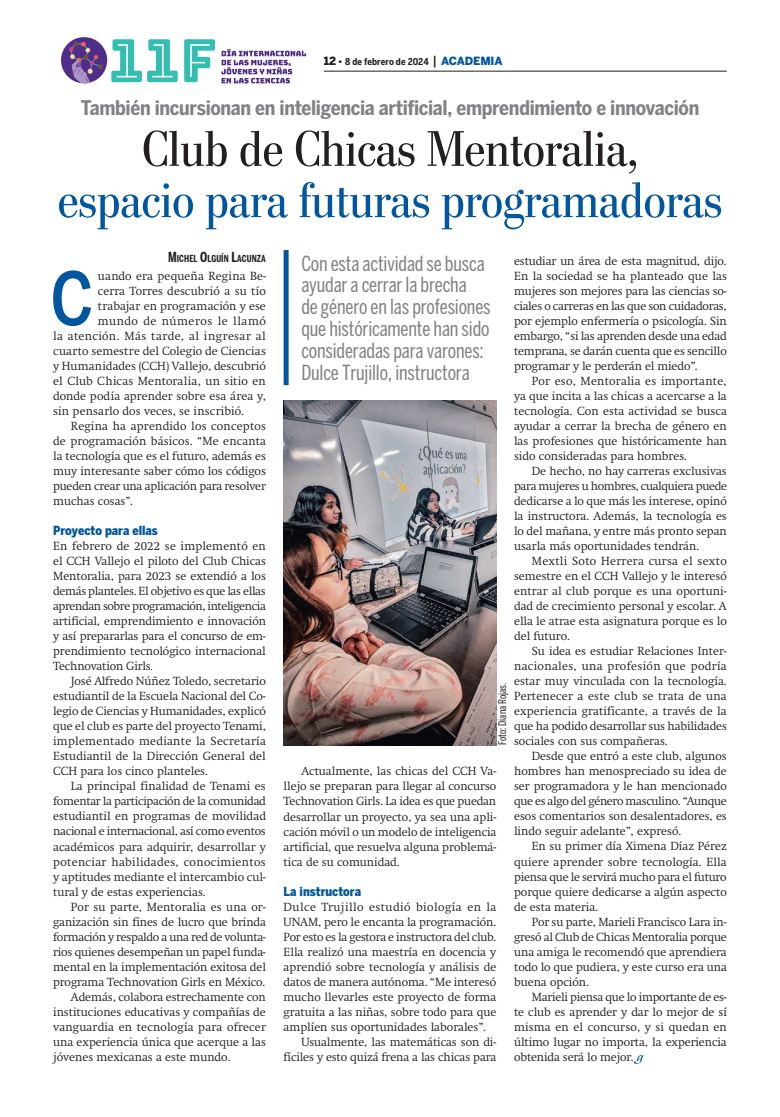
<style>
.page{position:relative;width:780px;height:1117px;background:#fff}
.page>*{position:absolute;margin:0;border:0;box-sizing:border-box;transform-origin:0 0}
.t1{font:500 72.38px "Benton Sans Cond";color:#01579f}
.t2{font:50px "Stilson";color:#01579f}
.t3{font:50px "Stilson";color:#231f20}
.t4{font:20.62px/21.9px "Benton Sans Comp";letter-spacing:-.01em;color:#808285}
.t5{font:700 20px "Benton Sans Cond";letter-spacing:-.015em;color:#808285}
.t6{font:900 12.5px "Benton Sans Cond";color:#01579f}
.t7{font:300 11.62px/15px "Swift";color:#231f20;text-align:justify}
.t8{font:300 11.62px "Swift";letter-spacing:.04em;color:#231f20}
.t9{font:300 11.62px "Swift";letter-spacing:-.025em;color:#231f20}
.t10{font:300 11.62px "Swift";letter-spacing:.02em;color:#231f20}
.t11{font:10.62px "Benton Sans Comp";color:#231f20}
.t12{font:700 9.62px "Benton Sans Comp";letter-spacing:.01em;color:#231f20}
.t13{font:700 9.38px "Benton Sans Cond";letter-spacing:.01em;color:#231f20}
.s1{font-family:"Benton Sans";font-weight:900;font-size:11.25px}
.s2{font-family:"Benton Sans";font-weight:900}
.s3{font-weight:500;font-size:12.5px}
.s4{font-family:"Benton Sans";font-weight:900;font-size:11.25px;color:#01579f}
.s5{font-size:13.75px}
.s6{font-style:italic}
</style>
<div class="page">
<hr style="left:53px;top:71px;width:673px;height:1px;background:#231f20">
<div style="left:283px;top:250px;width:5px;height:135px;background:#01579f"></div>
<svg style="left:633px;top:1055px;width:11px;height:8px"></svg>
<img style="left:283px;top:400px;width:213px;height:345px">
<svg style="left:53px;top:37px;width:271px;height:47px"></svg>
<p class="t13" style="left:324px;top:56px;width:180px"><span class="s1">12</span> <span class="s2">•</span> 8 de febrero de 2024 <span class="s3">|</span> <span class="s4">ACADEMIA</span></p>
<h3 class="t5" style="left:81px;top:96px;width:620px">También incursionan en inteligencia artificial, emprendimiento e innovación</h3>
<h2 class="t3" style="left:142px;top:119px;width:497px">Club de Chicas Mentoralia,</h2>
<h2 class="t2" style="left:58px;top:171px;width:666px">espacio para futuras programadoras</h2>
<h3 class="t4" style="left:301px;top:252px;width:191px">Con esta actividad se busca ayudar a cerrar la brecha<br>de género en las profesiones que históricamente han sido consideradas para varones:<br>Dulce Trujillo, instructora</h3>
<p class="t12" style="left:168px;top:253px;width:99px"><span class="s5">M</span>ICHEL <span class="s5">O</span>LGUÍN <span class="s5">L</span>ACUNZA</p>
<p class="t7" style="left:514px;top:253px;width:214px">estudiar un área de esta magnitud, dijo.<br>En la sociedad se ha planteado que las mujeres son mejores para las ciencias so&shy;ciales o carreras en las que son cuidadoras, por ejemplo enfermería o psicología. Sin embargo, “si las aprenden desde una edad temprana, se darán cuenta que es sencillo programar y le perderán el miedo”.</p>
<p class="t7" style="left:514px;top:373px;width:214px;text-indent:18px">Por eso, Mentoralia es importante, ya que incita a las chicas a acercarse a la tecnología. Con esta actividad se busca ayudar a cerrar la brecha de género en las profesiones que históricamente han sido consideradas para hombres.</p>
<p class="t7" style="left:514px;top:463px;width:214px;text-indent:18px">De hecho, no hay carreras exclusivas para mujeres u hombres, cualquiera puede dedicarse a lo que más les interese, opinó la instructora. Además, la tecnología es lo del mañana, y entre más pronto sepan usarla más oportunidades tendrán.</p>
<p class="t7" style="left:514px;top:553px;width:214px;text-indent:18px">Mextli Soto Herrera cursa el sexto semestre en el CCH Vallejo y le interesó entrar al club porque es una oportuni&shy;dad de crecimiento personal y escolar. A ella le atrae esta asignatura porque es lo del futuro.</p>
<p class="t7" style="left:514px;top:643px;width:214px;text-indent:18px">Su idea es estudiar Relaciones Inter&shy;nacionales, una profesión que podría estar muy vinculada con la tecnología.<br>Pertenecer a este club se trata de una experiencia gratificante, a través de la que ha podido desarrollar sus habilidades sociales con sus compañeras.</p>
<p class="t7" style="left:514px;top:748px;width:214px;text-indent:18px">Desde que entró a este club, algunos hombres han menospreciado su idea de ser programadora y le han mencionado que es algo del género masculino. “Aunque esos comentarios son desalentadores, es lindo seguir adelante”, expresó.</p>
<p class="t7" style="left:514px;top:838px;width:214px;text-indent:18px">En su primer día Ximena Díaz Pérez quiere aprender sobre tecnología. Ella piensa que le servirá mucho para el futuro porque quiere dedicarse a algún aspecto de esta materia.</p>
<p class="t7" style="left:514px;top:913px;width:214px;text-indent:18px">Por su parte, Marieli Francisco Lara in&shy;gresó al Club de Chicas Mentoralia porque una amiga le recomendó que aprendiera todo lo que pudiera, y este curso era una buena opción.</p>
<p class="t7" style="left:514px;top:988px;width:214px;text-indent:18px">Marieli piensa que lo importante de es&shy;te club es aprender y dar lo mejor de sí misma en el concurso, y si quedan en último lugar no importa, la experiencia obtenida será lo mejor.</p>
<h1 class="t1" style="left:50px;top:256px;width:45px">C</h1>
<p class="t7" style="left:98px;top:268px;width:169px">uando era pequeña Regina Be-</p>
<p class="t7" style="left:98px;top:283px;width:169px">cerra Torres descubrió a su tío</p>
<p class="t7" style="left:98px;top:298px;width:169px">trabajar en programación y ese</p>
<p class="t8" style="left:98px;top:314px;width:169px">mundo de números le llamó</p>
<p class="t8" style="left:53px;top:329px;width:214px">la atención. Más tarde, al ingresar al</p>
<p class="t7" style="left:53px;top:343px;width:214px">cuarto semestre del Colegio de Ciencias</p>
<p class="t7" style="left:53px;top:358px;width:214px">y Humanidades (CCH) Vallejo, descubrió</p>
<p class="t10" style="left:53px;top:374px;width:214px">el Club Chicas Mentoralia, un sitio en</p>
<p class="t7" style="left:53px;top:388px;width:214px">donde podía aprender sobre esa área y,</p>
<p class="t7" style="left:53px;top:403px;width:192px">sin pensarlo dos veces, se inscribió.</p>
<p class="t10" style="left:71px;top:419px;width:197px">Regina ha aprendido los conceptos</p>
<p class="t7" style="left:53px;top:433px;width:214px">de programación básicos. “Me encanta</p>
<p class="t7" style="left:53px;top:448px;width:214px">la tecnología que es el futuro, además es</p>
<p class="t7" style="left:53px;top:463px;width:214px">muy interesante saber cómo los códigos</p>
<p class="t7" style="left:53px;top:478px;width:214px">pueden crear una aplicación para resolver</p>
<p class="t7" style="left:53px;top:493px;width:81px">muchas cosas”.</p>
<p class="t6" style="left:53px;top:523px;width:106px">Proyecto para ellas</p>
<p class="t7" style="left:53px;top:538px;width:214px">En febrero de 2022 se implementó en el CCH Vallejo el piloto del Club Chicas Mentoralia, para 2023 se extendió a los demás planteles. El objetivo es que las ellas aprendan sobre programación, inteligencia artificial, emprendimiento e innovación y así prepararlas para el concurso de em&shy;prendimiento tecnológico internacional Technovation Girls<span class="s6">.</span></p>
<p class="t7" style="left:53px;top:673px;width:214px;text-indent:18px">José Alfredo Núñez Toledo, secretario estudiantil de la Escuela Nacional del Co&shy;legio de Ciencias y Humanidades, explicó que el club es parte del proyecto Tenami, implementado mediante la Secretaría Estudiantil de la Dirección General del CCH para los cinco planteles.</p>
<p class="t7" style="left:53px;top:778px;width:214px;text-indent:18px">La principal finalidad de Tenami es fomentar la participación de la comunidad estudiantil en programas de movilidad nacional e internacional, así como eventos académicos para adquirir, desarrollar y potenciar habilidades, conocimientos y aptitudes mediante el intercambio cul&shy;tural y de estas experiencias.</p>
<p class="t7" style="left:71px;top:898px;width:196px">Por su parte, Mentoralia es una or-</p>
<p class="t7" style="left:53px;top:913px;width:214px">ganización sin fines de lucro que brinda</p>
<p class="t9" style="left:53px;top:929px;width:214px">formación y respaldo a una red de volunta-</p>
<p class="t7" style="left:53px;top:943px;width:214px">rios quienes desempeñan un papel funda-</p>
<p class="t7" style="left:53px;top:958px;width:214px">mental en la implementación exitosa del</p>
<p class="t7" style="left:53px;top:973px;width:214px">programa Technovation Girls en México.</p>
<p class="t7" style="left:71px;top:988px;width:196px">Además, colabora estrechamente con</p>
<p class="t7" style="left:53px;top:1003px;width:214px">instituciones educativas y compañías de</p>
<p class="t7" style="left:53px;top:1018px;width:214px">vanguardia en tecnología para ofrecer</p>
<p class="t7" style="left:53px;top:1033px;width:214px">una experiencia única que acerque a las</p>
<p class="t7" style="left:53px;top:1048px;width:179px">jóvenes mexicanas a este mundo.</p>
<p class="t11" style="left:496px;top:745px;width:64px;rotate:-90deg">Foto: Diana Rojas.</p>
<p class="t7" style="left:283px;top:763px;width:214px;text-indent:18px">Actualmente, las chicas del CCH Va&shy;llejo se preparan para llegar al concurso Technovation Girls. La idea es que puedan desarrollar un proyecto, ya sea una apli&shy;cación móvil o un modelo de inteligencia artificial, que resuelva alguna problemá&shy;tica de su comunidad.</p>
<p class="t6" style="left:283px;top:883px;width:79px">La instructora</p>
<p class="t8" style="left:283px;top:899px;width:214px">Dulce Trujillo estudió biología en la</p>
<p class="t7" style="left:283px;top:913px;width:214px">UNAM, pero le encanta la programación.</p>
<p class="t9" style="left:283px;top:929px;width:214px">Por esto es la gestora e instructora del club.</p>
<p class="t7" style="left:283px;top:943px;width:214px">Ella realizó una maestría en docencia y</p>
<p class="t7" style="left:283px;top:958px;width:214px">aprendió sobre tecnología y análisis de</p>
<p class="t7" style="left:283px;top:973px;width:214px">datos de manera autónoma. “Me interesó</p>
<p class="t7" style="left:283px;top:988px;width:214px">mucho llevarles este proyecto de forma</p>
<p class="t7" style="left:283px;top:1003px;width:214px">gratuita a las niñas, sobre todo para que</p>
<p class="t7" style="left:283px;top:1018px;width:204px">amplíen sus oportunidades laborales”.</p>
<p class="t7" style="left:301px;top:1033px;width:196px">Usualmente, las matemáticas son di-</p>
<p class="t7" style="left:283px;top:1048px;width:214px">fíciles y esto quizá frena a las chicas para</p>
</div>
